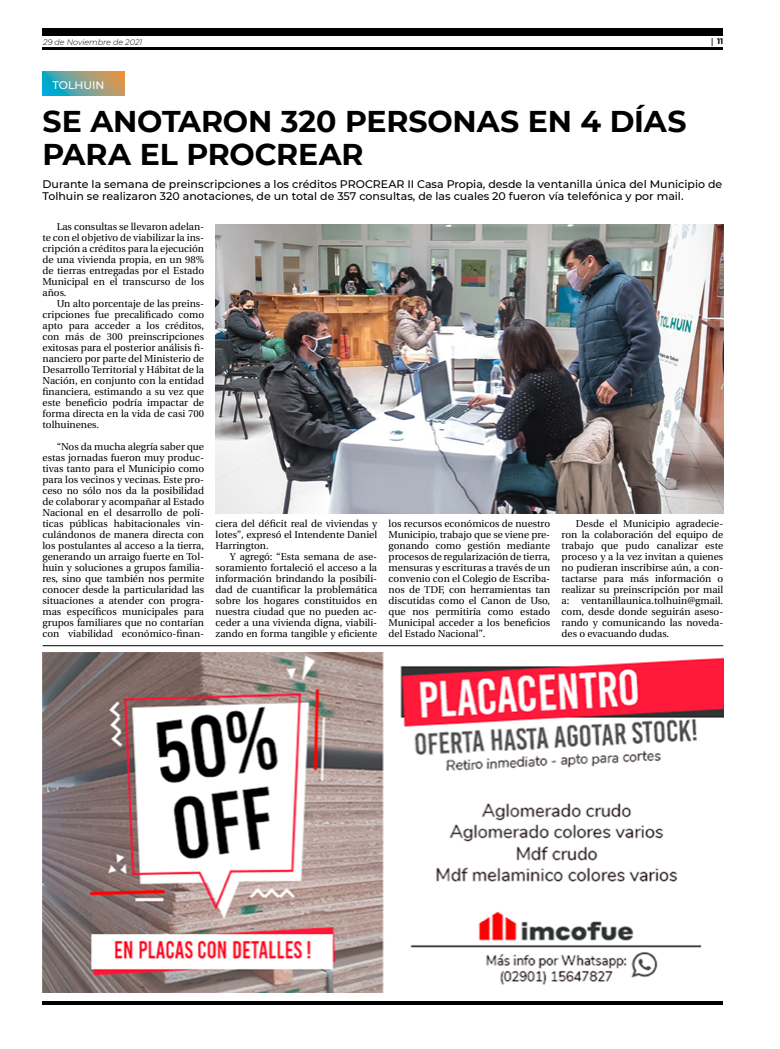
<style>
.page{position:relative;width:780px;height:1049px;background:#fff}
.page>*{position:absolute;margin:0;border:0;box-sizing:border-box;transform-origin:0 0}
.t1{font:700 30px/33px "Montserrat";letter-spacing:-.005em;color:#000}
.t2{font:500 11px/12px "Montserrat";color:#000}
.t3{font:500 11px "Montserrat";color:#fff}
.t4{font:10px/11px "Utopia";color:#000;text-align:justify}
.t5{font:italic 300 8px "Montserrat";color:#000}
.t6{font:700 8px "Montserrat";color:#000}
.s1{font-family:"Utopia"}
</style>
<div class="page">
<hr style="left:43px;top:48px;width:680px;height:2px;background:#000">
<div style="left:43px;top:28px;width:680px;height:7px;background:#000"></div>
<hr style="left:43px;top:1001px;width:680px;height:4px;background:#000">
<img style="left:43px;top:652px;width:680px;height:340px">
<hr style="left:43px;top:645px;width:680px;height:1px;background:#000">
<svg style="left:43px;top:72px;width:82px;height:24px;background:#79a18f"></svg>
<img style="left:215px;top:225px;width:508px;height:289px">
<p class="t5" style="left:43px;top:37px;width:101px">29 de Noviembre de 2021</p>
<p class="t6" style="left:711px;top:35px;width:14px"><span class="s1">|</span> 11</p>
<p class="t3" style="left:52px;top:77px;width:54px">TOLHUIN</p>
<h1 class="t1" style="left:43px;top:103px;width:645px">SE ANOTARON 320 PERSONAS EN 4 DÍAS<br>PARA EL PROCREAR</h1>
<p class="t2" style="left:43px;top:177px;width:681px">Durante la semana de preinscripciones a los créditos PROCREAR II Casa Propia, desde la ventanilla única del Municipio de<br>Tolhuin se realizaron 320 anotaciones, de un total de 357 consultas, de las cuales 20 fueron vía telefónica y por mail.</p>
<p class="t4" style="left:43px;top:221px;width:163px;text-indent:14px">Las consultas se llevaron adelan&shy;te con el objetivo de viabilizar la ins&shy;cripción a créditos para la ejecución de una vivienda propia, en un 98% de tierras entregadas por el Estado Municipal en el transcurso de los años.</p>
<p class="t4" style="left:43px;top:298px;width:163px;text-indent:14px">Un alto porcentaje de las preins&shy;cripciones fue precalificado como apto para acceder a los créditos, con más de 300 preinscripciones exitosas para el posterior análisis fi&shy;nanciero por parte del Ministerio de Desarrollo Territorial y Hábitat de la Nación, en conjunto con la entidad financiera, estimando a su vez que este beneficio podría impactar de forma directa en la vida de casi 700 tolhuinenes.</p>
<p class="t4" style="left:43px;top:441px;width:163px;text-indent:14px">“Nos da mucha alegría saber que estas jornadas fueron muy produc&shy;tivas tanto para el Municipio como para los vecinos y vecinas. Este pro&shy;ceso no sólo nos da la posibilidad de colaborar y acompañar al Estado Nacional en el desarrollo de polí&shy;ticas públicas habitacionales vin&shy;culándonos de manera directa con los postulantes al acceso a la tierra, generando un arraigo fuerte en Tol&shy;huin y soluciones a grupos familia&shy;res, sino que también nos permite conocer desde la particularidad las situaciones a atender con progra&shy;mas específicos municipales para grupos familiares que no contarían con viabilidad económico-finan-</p>
<p class="t4" style="left:215px;top:518px;width:163px">ciera del déficit real de viviendas y lotes”, expresó el Intendente Daniel Harrington.</p>
<p class="t4" style="left:215px;top:551px;width:163px;text-indent:14px">Y agregó: “Esta semana de ase&shy;soramiento fortaleció el acceso a la información brindando la posibili&shy;dad de cuantificar la problemática sobre los hogares constituidos en nuestra ciudad que no pueden ac&shy;ceder a una vivienda digna, viabili&shy;zando en forma tangible y eficiente</p>
<p class="t4" style="left:388px;top:518px;width:163px">los recursos económicos de nuestro Municipio, trabajo que se viene pre&shy;gonando como gestión mediante procesos de regularización de tierra, mensuras y escrituras a través de un convenio con el Colegio de Escriba&shy;nos de TDF, con herramientas tan discutidas como el Canon de Uso, que nos permitiría como estado Municipal acceder a los beneficios del Estado Nacional”.</p>
<p class="t4" style="left:561px;top:518px;width:163px;text-indent:14px">Desde el Municipio agradecie&shy;ron la colaboración del equipo de trabajo que pudo canalizar este proceso y a la vez invitan a quienes no pudieran inscribirse aún, a con&shy;tactarse para más información o realizar su preinscripción por mail a: ventanillaunica.tolhuin@gmail. com, desde donde seguirán aseso&shy;rando y comunicando las noveda&shy;des o evacuando dudas.</p>
</div>
